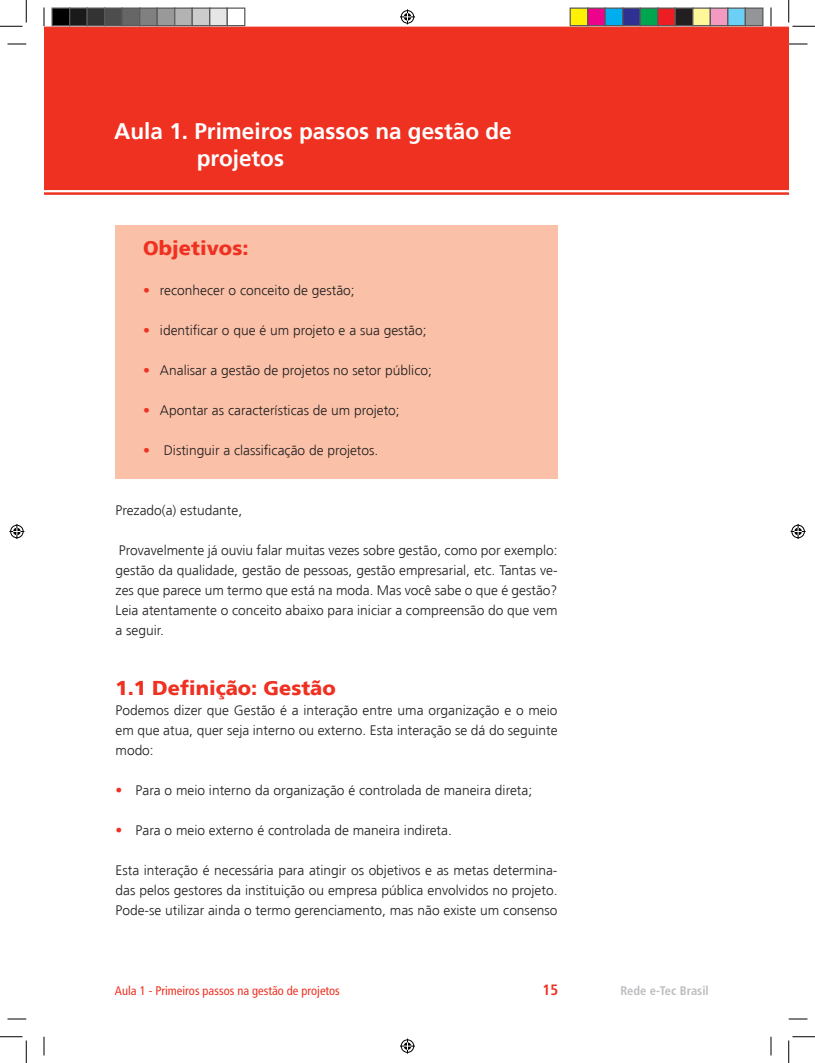
<style>
.page{position:relative;width:815px;height:1063px;background:#fff}
.page>*{position:absolute;margin:0;border:0;box-sizing:border-box;transform-origin:0 0}
.t1{font:700 22.5px/27px "Frutiger LT Std";color:#fff}
.t2{font:900 20px "Frutiger LT Std";color:#ef3122}
.t3{font:700 condensed 15px "Frutiger LT Std";color:#ef3122}
.t4{font:300 13.75px/20px "Frutiger LT Std";color:#231f20;text-align:justify}
.t5{font:condensed 12.5px "Frutiger LT Std";color:#ef3122}
.t6{font:700 condensed 12.5px "Frutiger LT Std";color:#bcbdc0}
.s1{font-weight:700;color:#ef3122}
.s2{color:#ef3122}
</style>
<div class="page">
<div style="left:44px;top:27px;width:744px;height:163px;background:#ef3122"></div>
<hr style="left:44px;top:192px;width:744px;height:3px;background:#ef3122">
<div style="left:115px;top:225px;width:442px;height:253px;background:#fbc1a8"></div>
<svg style="left:8px;top:43px;width:18px;height:2px"></svg>
<svg style="left:788px;top:43px;width:19px;height:2px"></svg>
<svg style="left:8px;top:1018px;width:18px;height:1px"></svg>
<svg style="left:788px;top:1018px;width:19px;height:1px"></svg>
<svg style="left:43px;top:8px;width:2px;height:18px"></svg>
<svg style="left:43px;top:1036px;width:2px;height:19px"></svg>
<svg style="left:770px;top:8px;width:1px;height:18px"></svg>
<svg style="left:770px;top:1036px;width:1px;height:19px"></svg>
<svg style="left:0;top:0;width:27px;height:27px"></svg>
<svg style="left:0;top:1036px;width:27px;height:26px"></svg>
<svg style="left:788px;top:0;width:26px;height:27px"></svg>
<svg style="left:788px;top:1036px;width:26px;height:26px"></svg>
<svg style="left:400px;top:9px;width:15px;height:15px"></svg>
<svg style="left:400px;top:1038px;width:15px;height:15px"></svg>
<svg style="left:9px;top:524px;width:15px;height:15px"></svg>
<svg style="left:790px;top:524px;width:15px;height:15px"></svg>
<div style="left:52px;top:8px;width:18px;height:18px;background:#000"></div>
<div style="left:51px;top:8px;width:19px;height:18px;border:1px solid #595959"></div>
<div style="left:70px;top:8px;width:17px;height:18px;background:#1a1a1a"></div>
<div style="left:69px;top:8px;width:19px;height:18px;border:1px solid #595959"></div>
<div style="left:87px;top:8px;width:18px;height:18px;background:#333"></div>
<div style="left:86px;top:8px;width:19px;height:18px;border:1px solid #595959"></div>
<div style="left:105px;top:8px;width:17px;height:18px;background:#4d4d4d"></div>
<div style="left:104px;top:8px;width:19px;height:18px;border:1px solid #595959"></div>
<div style="left:122px;top:8px;width:18px;height:18px;background:#666"></div>
<div style="left:121px;top:8px;width:19px;height:18px;border:1px solid #595959"></div>
<div style="left:140px;top:8px;width:17px;height:18px;background:#808080"></div>
<div style="left:139px;top:8px;width:19px;height:18px;border:1px solid #595959"></div>
<div style="left:157px;top:8px;width:18px;height:18px;background:#999"></div>
<div style="left:156px;top:8px;width:19px;height:18px;border:1px solid #595959"></div>
<div style="left:175px;top:8px;width:17px;height:18px;background:#b3b3b3"></div>
<div style="left:174px;top:8px;width:19px;height:18px;border:1px solid #595959"></div>
<div style="left:192px;top:8px;width:18px;height:18px;background:#ccc"></div>
<div style="left:191px;top:8px;width:19px;height:18px;border:1px solid #595959"></div>
<div style="left:210px;top:8px;width:17px;height:18px;background:#e6e6e6"></div>
<div style="left:209px;top:8px;width:19px;height:18px;border:1px solid #595959"></div>
<div style="left:226px;top:8px;width:19px;height:18px;border:1px solid #595959"></div>
<div style="left:570px;top:8px;width:17px;height:18px;background:#fff101"></div>
<div style="left:569px;top:8px;width:19px;height:18px;border:1px solid #595959"></div>
<div style="left:587px;top:8px;width:18px;height:18px;background:#ed028c"></div>
<div style="left:587px;top:8px;width:18px;height:18px;border:1px solid #595959"></div>
<div style="left:605px;top:8px;width:17px;height:18px;background:#00aeef"></div>
<div style="left:604px;top:8px;width:19px;height:18px;border:1px solid #595959"></div>
<div style="left:622px;top:8px;width:18px;height:18px;background:#2e3092"></div>
<div style="left:622px;top:8px;width:18px;height:18px;border:1px solid #595959"></div>
<div style="left:640px;top:8px;width:17px;height:18px;background:#00a54f"></div>
<div style="left:639px;top:8px;width:19px;height:18px;border:1px solid #595959"></div>
<div style="left:657px;top:8px;width:18px;height:18px;background:#ee1d23"></div>
<div style="left:657px;top:8px;width:18px;height:18px;border:1px solid #595959"></div>
<div style="left:675px;top:8px;width:17px;height:18px;background:#231f20"></div>
<div style="left:674px;top:8px;width:19px;height:18px;border:1px solid #595959"></div>
<div style="left:692px;top:8px;width:18px;height:18px;background:#fff79a"></div>
<div style="left:692px;top:8px;width:18px;height:18px;border:1px solid #595959"></div>
<div style="left:710px;top:8px;width:17px;height:18px;background:#f499c2"></div>
<div style="left:709px;top:8px;width:19px;height:18px;border:1px solid #595959"></div>
<div style="left:727px;top:8px;width:18px;height:18px;background:#6bcff6"></div>
<div style="left:727px;top:8px;width:18px;height:18px;border:1px solid #595959"></div>
<div style="left:745px;top:8px;width:17px;height:18px;background:#939598"></div>
<div style="left:744px;top:8px;width:19px;height:18px;border:1px solid #595959"></div>
<h1 class="t1" style="left:197px;top:118px;width:316px;text-indent:-83px">Aula 1. Primeiros passos na gestão de projetos</h1>
<h2 class="t2" style="left:143px;top:236px;width:107px">Objetivos:</h2>
<p class="t4" style="left:143px;top:280px;width:213px"><span class="s1">•</span> reconhecer o conceito de gestão;</p>
<p class="t4" style="left:143px;top:320px;width:285px"><span class="s1">•</span> identificar o que é um projeto e a sua gestão;</p>
<p class="t4" style="left:143px;top:360px;width:290px"><span class="s1">•</span> Analisar a gestão de projetos no setor público;</p>
<p class="t4" style="left:143px;top:400px;width:258px"><span class="s1">•</span> Apontar as características de um projeto;</p>
<p class="t4" style="left:143px;top:440px;width:236px"><span class="s1">•</span> Distinguir a classificação de projetos.</p>
<p class="t4" style="left:115px;top:500px;width:128px">Prezado(a) estudante,</p>
<p class="t4" style="left:115px;top:540px;width:443px">Provavelmente já ouviu falar muitas vezes sobre gestão, como por exemplo: gestão da qualidade, gestão de pessoas, gestão empresarial, etc. Tantas ve&shy;zes que parece um termo que está na moda. Mas você sabe o que é gestão?<br>Leia atentamente o conceito abaixo para iniciar a compreensão do que vem a seguir.</p>
<h2 class="t2" style="left:115px;top:676px;width:222px">1.1 Definição: Gestão</h2>
<p class="t4" style="left:115px;top:700px;width:443px">Podemos dizer que Gestão é a interação entre uma organização e o meio em que atua, quer seja interno ou externo. Esta interação se dá do seguinte modo:</p>
<p class="t4" style="left:115px;top:780px;width:418px"><span class="s2">•</span> Para o meio interno da organização é controlada de maneira direta;</p>
<p class="t4" style="left:115px;top:820px;width:338px"><span class="s2">•</span> Para o meio externo é controlada de maneira indireta.</p>
<p class="t4" style="left:115px;top:860px;width:443px">Esta interação é necessária para atingir os objetivos e as metas determina&shy;das pelos gestores da instituição ou empresa pública envolvidos no projeto.<br>Pode-se utilizar ainda o termo gerenciamento, mas não existe um consenso</p>
<p class="t5" style="left:115px;top:983px;width:226px">Aula 1 - Primeiros passos na gestão de projetos</p>
<p class="t3" style="left:542px;top:981px;width:17px">15</p>
<p class="t6" style="left:620px;top:983px;width:90px">Rede e-Tec Brasil</p>
</div>
